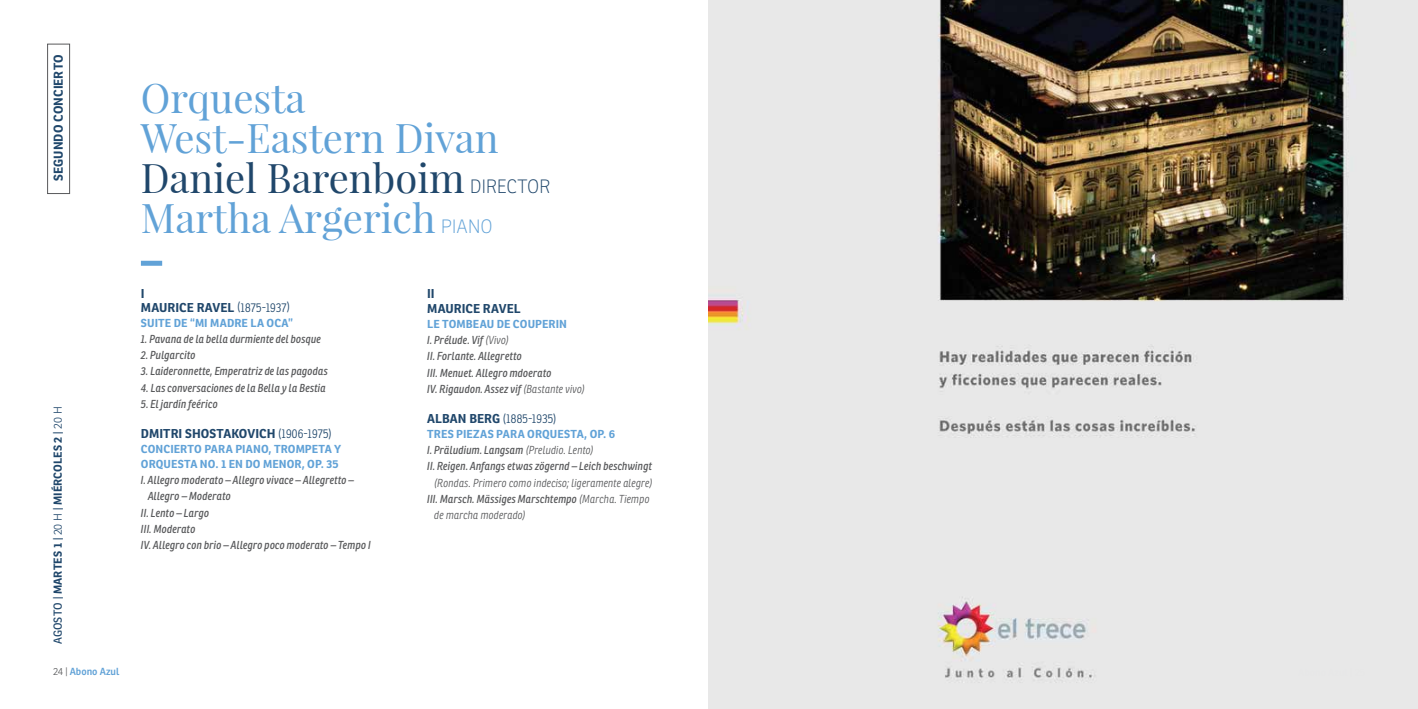
<style>
.page{position:relative;width:1418px;height:709px;background:#fff}
.page>*{position:absolute;margin:0;border:0;box-sizing:border-box;transform-origin:0 0}
.t1{font:40px/40px "Playfair Display";color:#61a2d7}
.t2{font:700 12.5px/13.8px "Ronnia";letter-spacing:.005em;color:#20476b}
.t3{font:300 12.5px "Ronnia Cond";letter-spacing:.015em;color:#20476b}
.t4{font:italic 11.25px/16.2px "Ronnia Cond";letter-spacing:.01em;color:#58595b}
.t5{font:700 11.25px/15px "Ronnia";letter-spacing:.01em;color:#61a2d7}
.t6{font:italic 300 11.25px "Ronnia Cond";letter-spacing:.01em;color:#58595b}
.t7{font:700 11.25px "Ronnia";letter-spacing:.015em;color:#20476b}
.t8{font:600 10px "Ronnia";color:#61a2d7}
.s1{font-weight:400}
.s2{font-family:"Ronnia Cond";font-weight:400}
.s3{font-weight:300}
.s4{font-weight:300;color:#58595b}
.s5{color:#20476b}
.s6{font-family:"Ronnia";font-weight:100;font-size:18.75px;color:#20476b}
.s7{font-family:"Ronnia";font-weight:100;font-size:18.75px}
.s8{font-family:"Ronnia Cond";font-weight:300}
.s9{font-family:"Ronnia";font-weight:700}
</style>
<div class="page">
<div style="left:141px;top:261px;width:21px;height:5px;background:#61a2d7"></div>
<img style="left:709px;top:0;width:708px;height:709px">
<div style="left:47px;top:44px;width:23px;height:150px;border:1px solid #58595b"></div>
<p class="t2" style="left:51px;top:181px;width:127px;rotate:-90deg">SEGUNDO CONCIERTO</p>
<p class="t7" style="left:51px;top:644px;width:239px;rotate:-90deg"><span class="s1">AGOSTO</span> <span class="s2">|</span> MARTES 1 <span class="s2">|</span> <span class="s3">20 H</span> <span class="s2">|</span> MIÉRCOLES 2 <span class="s2">|</span> <span class="s3">20 H</span></p>
<p class="t8" style="left:53px;top:665px;width:68px"><span class="s4">24 |</span> Abono Azul</p>
<h1 class="t1" style="left:141px;top:78px;width:411px">Orquesta<br>West-Eastern Divan<br><span class="s5">Daniel Barenboim</span> <span class="s6">DIRECTOR<br></span>Martha Argerich <span class="s7">PIANO</span></h1>
<p class="t2" style="left:141px;top:286px;width:151px">I<br>MAURICE RAVEL <span class="s8">(1875-1937)</span></p>
<p class="t5" style="left:141px;top:315px;width:154px">SUITE DE “MI MADRE LA OCA”</p>
<p class="t4" style="left:141px;top:330px;width:182px">1. Pavana de la bella durmiente del bosque</p>
<p class="t4" style="left:141px;top:347px;width:56px">2. Pulgarcito</p>
<p class="t4" style="left:141px;top:363px;width:189px">3. Laideronnette, Emperatriz de las pagodas</p>
<p class="t4" style="left:141px;top:379px;width:186px">4. Las conversaciones de la Bella y la Bestia</p>
<p class="t4" style="left:141px;top:395px;width:78px">5. El jardín feérico</p>
<p class="t2" style="left:141px;top:426px;width:192px">DMITRI SHOSTAKOVICH <span class="s8">(1906-1975)</span></p>
<p class="t5" style="left:141px;top:441px;width:202px">CONCIERTO PARA PIANO, TROMPETA Y<br>ORQUESTA NO. 1 EN DO MENOR, OP. 35</p>
<p class="t4" style="left:141px;top:472px;width:215px">I. Allegro moderato – Allegro vivace – Allegretto –</p>
<p class="t4" style="left:148px;top:488px;width:84px">Allegro – Moderato</p>
<p class="t4" style="left:141px;top:504px;width:70px">II. Lento – Largo</p>
<p class="t4" style="left:141px;top:520px;width:56px">III. Moderato</p>
<p class="t4" style="left:141px;top:537px;width:232px">IV. Allegro con brio – Allegro poco moderato – Tempo I</p>
<p class="t2" style="left:427px;top:286px;width:95px;line-height:15px">II<br>MAURICE RAVEL</p>
<p class="t5" style="left:427px;top:316px;width:141px">LE TOMBEAU DE COUPERIN</p>
<p class="t4" style="left:427px;top:332px;width:159px">I. Prélude. Vif <span class="s3">(Vivo)<br></span>II. Forlante. Allegretto<br>III. Menuet. Allegro mdoerato<br>IV. Rigaudon. Assez vif <span class="s3">(Bastante vivo)</span></p>
<p class="t3" style="left:427px;top:411px;width:131px"><span class="s9">ALBAN BERG</span> (1885-1935)</p>
<p class="t5" style="left:427px;top:426px;width:190px">TRES PIEZAS PARA ORQUESTA, OP. 6</p>
<p class="t4" style="left:427px;top:442px;width:226px">I. Präludium. Langsam <span class="s3">(Preludio. Lento)<br></span>II. Reigen. Anfangs etwas zögernd – Leich beschwingt</p>
<p class="t6" style="left:434px;top:476px;width:220px">(Rondas. Primero como indeciso; ligeramente alegre)</p>
<p class="t4" style="left:427px;top:490px;width:224px">III. Marsch. Mässiges Marschtempo <span class="s3">(Marcha. Tiempo</span></p>
<p class="t6" style="left:434px;top:508px;width:93px">de marcha moderado)</p>
</div>
